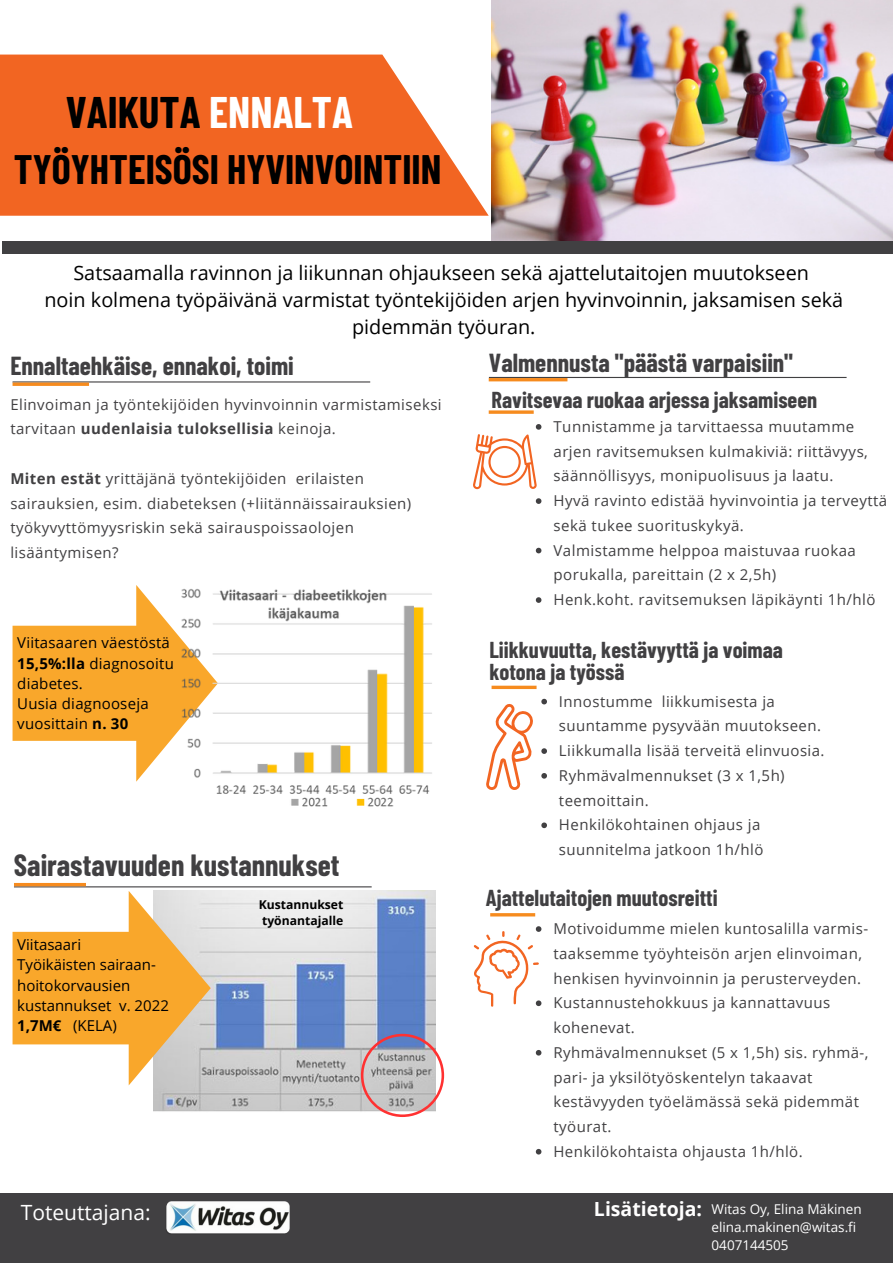
<style>
.page{position:relative;width:893px;height:1264px;background:#fff}
.page>*{position:absolute;margin:0;border:0;box-sizing:border-box;transform-origin:0 0}
.t1{font:700 43.2px "Barlow Condensed";color:#000}
.t2{font:700 40.2px "Barlow Condensed";color:#000}
.t3{font:700 30px "Barlow Condensed";color:#414042}
.t4{font:700 25.5px "Barlow Condensed";color:#414042}
.t5{font:700 22.5px/21.3px "Barlow Condensed";color:#414042}
.t6{font:21px "Open Sans";color:#fff}
.t7{font:19.8px/27px "Open Sans";color:#000;text-align:center}
.t8{font:700 19.5px "Open Sans";color:#fff}
.t9{font:15px/24.8px "Open Sans";letter-spacing:.03em;color:#414042}
.t10{font:15px/20.2px "Open Sans";letter-spacing:.015em;color:#000}
.t11{font:13.5px "Open Sans";color:#fff}
.t12{font:700 12.15px "Open Sans";color:#000}
.s1{color:#fff}
.s2{font-weight:700}
</style>
<div class="page">
<img style="left:491px;top:0;width:401px;height:241px">
<div style="left:2px;top:241px;width:890px;height:13px;background:#414042"></div>
<hr style="left:13px;top:381px;width:357px;height:1px;background:#414042">
<hr style="left:14px;top:886px;width:357px;height:1px;background:#414042">
<svg style="left:488px;top:410px;width:45px;height:4px"></svg>
<svg style="left:491px;top:685px;width:45px;height:4px"></svg>
<hr style="left:490px;top:913px;width:45px;height:3px;background:#f68b1e">
<img style="left:154px;top:890px;width:281px;height:222px">
<hr style="left:489px;top:377px;width:357px;height:1px;background:#414042">
<svg style="left:13px;top:382px;width:76px;height:4px"></svg>
<hr style="left:488px;top:378px;width:79px;height:3px;background:#f68b1e">
<hr style="left:14px;top:883px;width:72px;height:3px;background:#f68b1e">
<svg style="left:13px;top:585px;width:167px;height:196px"></svg>
<svg style="left:13px;top:890px;width:198px;height:195px"></svg>
<svg style="left:536px;top:498px;width:5px;height:6px"></svg>
<svg style="left:536px;top:548px;width:5px;height:5px"></svg>
<svg style="left:536px;top:597px;width:5px;height:6px"></svg>
<div style="left:0;top:1193px;width:892px;height:69px;background:#414042"></div>
<img style="left:166px;top:1201px;width:124px;height:33px">
<svg style="left:361px;top:1033px;width:83px;height:83px;background:#c2b2b8"></svg>
<img style="left:180px;top:588px;width:252px;height:219px">
<svg style="left:536px;top:1050px;width:5px;height:5px"></svg>
<svg style="left:536px;top:1148px;width:5px;height:6px"></svg>
<svg style="left:541px;top:698px;width:6px;height:6px"></svg>
<svg style="left:541px;top:748px;width:6px;height:6px"></svg>
<svg style="left:541px;top:773px;width:6px;height:5px"></svg>
<svg style="left:541px;top:822px;width:6px;height:6px"></svg>
<svg style="left:473px;top:926px;width:68px;height:80px"></svg>
<svg style="left:486px;top:704px;width:47px;height:86px"></svg>
<svg style="left:473px;top:424px;width:68px;height:65px"></svg>
<svg style="left:0;top:55px;width:488px;height:161px;background:#f3753a"></svg>
<p class="t1" style="left:66px;top:84px;width:288px">VAIKUTA <span class="s1">ENNALTA</span></p>
<p class="t2" style="left:14px;top:144px;width:429px">TYÖYHTEISÖSI HYVINVOINTIIN</p>
<p class="t7" style="left:73px;top:259px;width:737px">Satsaamalla ravinnon ja liikunnan ohjaukseen sekä ajattelutaitojen muutokseen</p>
<p class="t7" style="left:44px;top:286px;width:800px">noin kolmena työpäivänä varmistat työntekijöiden arjen hyvinvoinnin, jaksamisen sekä pidemmän työuran.</p>
<p class="t4" style="left:10px;top:349px;width:285px">Ennaltaehkäise, ennakoi, toimi</p>
<p class="t9" style="left:10px;top:391px;width:433px">Elinvoiman ja työntekijöiden hyvinvoinnin varmistamiseksi tarvitaan <span class="s2">uudenlaisia tuloksellisia</span> keinoja.</p>
<p class="t9" style="left:10px;top:465px;width:355px"><span class="s2">Miten estät</span> yrittäjänä työntekijöiden erilaisten</p>
<p class="t9" style="left:10px;top:490px;width:402px">sairauksien, esim. diabeteksen (+liitännäissairauksien) työkyvyttömyysriskin sekä sairauspoissaolojen lisääntymisen?</p>
<p class="t10" style="left:17px;top:632px;width:158px">Viitasaaren väestöstä<br><span class="s2">15,5%:lla</span> diagnosoitu diabetes.</p>
<p class="t10" style="left:17px;top:693px;width:133px">Uusia diagnooseja vuosittain <span class="s2">n. 30</span></p>
<p class="t3" style="left:14px;top:846px;width:327px">Sairastavuuden kustannukset</p>
<p class="t10" style="left:17px;top:934px;width:65px">Viitasaari</p>
<p class="t10" style="left:17px;top:954px;width:153px">Työikäisten sairaan&shy;hoitokorvausien kustannukset v. 2022</p>
<p class="t10" style="left:17px;top:1015px;width:101px"><span class="s2">1,7M€</span> (KELA)</p>
<p class="t6" style="left:21px;top:1197px;width:131px">Toteuttajana:</p>
<p class="t12" style="left:259px;top:896px;width:86px">Kustannukset</p>
<p class="t12" style="left:262px;top:912px;width:83px">työnantajalle</p>
<p class="t4" style="left:489px;top:346px;width:306px">Valmennusta "päästä varpaisiin"</p>
<p class="t5" style="left:491px;top:388px;width:327px">Ravitsevaa ruokaa arjessa jaksamiseen</p>
<p class="t9" style="left:553px;top:414px;width:316px">Tunnistamme ja tarvittaessa muutamme arjen ravitsemuksen kulmakiviä: riittävyys, säännöllisyys, monipuolisuus ja laatu.</p>
<p class="t9" style="left:553px;top:488px;width:335px">Hyvä ravinto edistää hyvinvointia ja terveyttä sekä tukee suorituskykyä.</p>
<p class="t9" style="left:553px;top:537px;width:304px">Valmistamme helppoa maistuvaa ruokaa porukalla, pareittain (2 x 2,5h)</p>
<p class="t9" style="left:553px;top:587px;width:323px">Henk.koht. ravitsemuksen läpikäynti 1h/hlö</p>
<p class="t5" style="left:489px;top:638px;width:295px">Liikkuvuutta, kestävyyttä ja voimaa kotona ja työssä</p>
<p class="t9" style="left:559px;top:688px;width:263px">Innostumme liikkumisesta ja suuntamme pysyvään muutokseen.</p>
<p class="t9" style="left:559px;top:738px;width:267px">Liikkumalla lisää terveitä elinvuosia.</p>
<p class="t9" style="left:559px;top:762px;width:227px">Ryhmävalmennukset (3 x 1,5h) teemoittain.</p>
<p class="t9" style="left:559px;top:812px;width:206px">Henkilökohtainen ohjaus ja suunnitelma jatkoon 1h/hlö</p>
<p class="t5" style="left:486px;top:885px;width:233px">Ajattelutaitojen muutosreitti</p>
<p class="t9" style="left:553px;top:915px;width:316px">Motivoidumme mielen kuntosalilla varmis&shy;taaksemme työyhteisön arjen elinvoiman, henkisen hyvinvoinnin ja perusterveyden.</p>
<p class="t9" style="left:553px;top:990px;width:278px">Kustannustehokkuus ja kannattavuus kohenevat.</p>
<p class="t9" style="left:553px;top:1039px;width:316px">Ryhmävalmennukset (5 x 1,5h) sis. ryhmä-, pari- ja yksilötyöskentelyn takaavat kestävyyden työelämässä sekä pidemmät työurat.</p>
<p class="t9" style="left:553px;top:1138px;width:251px">Henkilökohtaista ohjausta 1h/hlö.</p>
<p class="t8" style="left:594px;top:1195px;width:110px">Lisätietoja:</p>
<p class="t11" style="left:711px;top:1199px;width:151px">Witas Oy, Elina Mäkinen</p>
<p class="t11" style="left:711px;top:1217px;width:146px">elina.makinen@witas.fi</p>
<p class="t11" style="left:711px;top:1235px;width:79px">0407144505</p>
</div>
